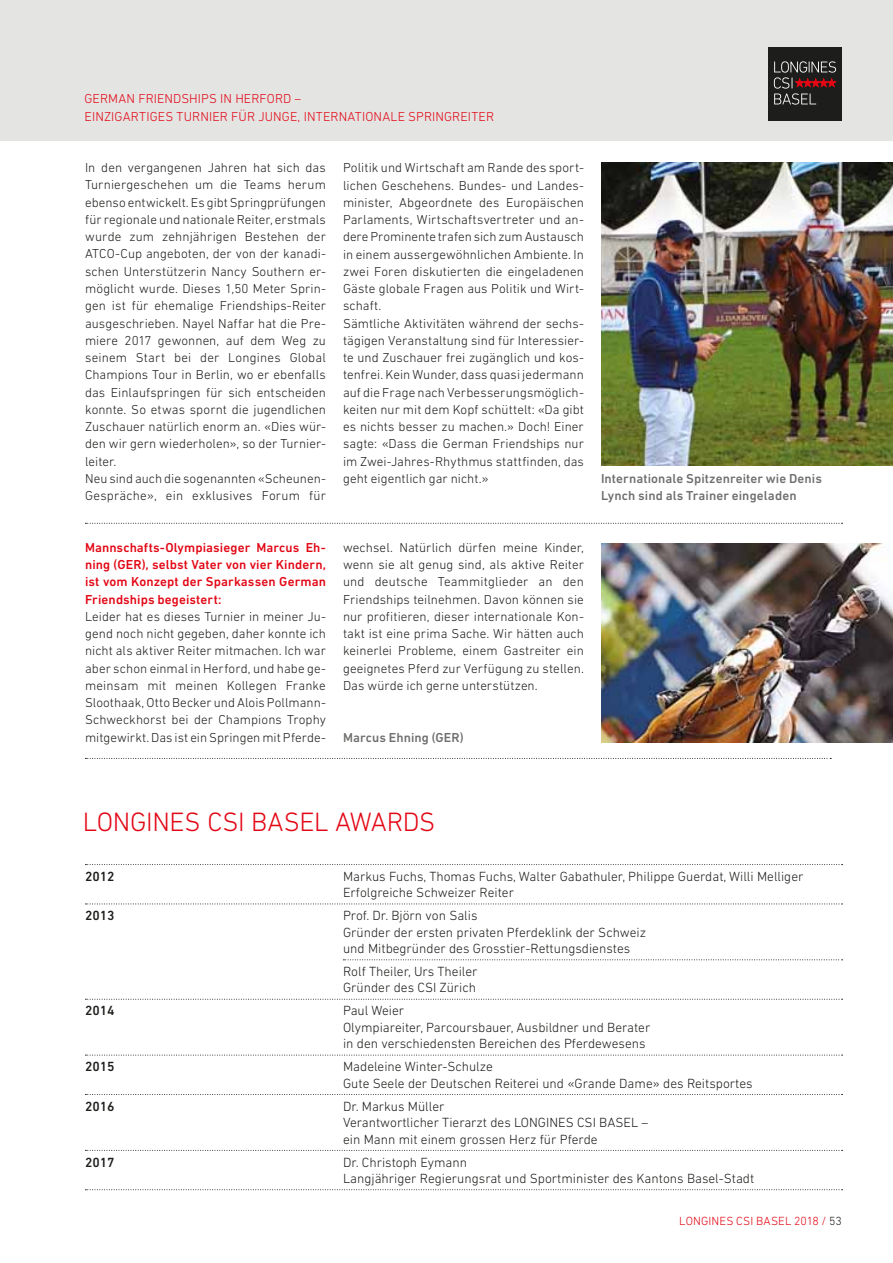
<style>
.page{position:relative;width:893px;height:1263px;background:#fff}
.page>*{position:absolute;margin:0;border:0;box-sizing:border-box;transform-origin:0 0}
.t1{font:300 27px "DIN Next LT Pro";letter-spacing:-.015em;color:#e30614}
.t2{font:300 13.5px/16.5px "DIN Next LT Pro";color:#1d1d1b}
.t3{font:500 13.5px "DIN Next LT Pro";color:#1d1d1b}
.t4{font:300 13.2px/17.2px "DIN Next LT Pro";letter-spacing:.005em;color:#1d1d1b;text-align:justify}
.t5{font:500 13.2px/17.2px "DIN Next LT Pro";letter-spacing:.01em;color:#e30614;text-align:justify}
.t6{font:300 13.2px/17.2px "DIN Next LT Pro";letter-spacing:.005em;color:#e30614}
.t7{font:500 13.2px/17.2px "DIN Next LT Pro";letter-spacing:.01em;color:#6f6f6e}
.t8{font:300 12px "DIN Next LT Pro";letter-spacing:.01em;color:#e30614}
.s1{color:#1d1d1b}
</style>
<div class="page">
<div style="left:0;top:0;width:893px;height:140px;background:#e4e4e3"></div>
<div style="left:768px;top:47px;width:74px;height:74px;background:#1d1d1b"></div>
<svg style="left:774px;top:61px;width:62px;height:44px"></svg>
<svg style="left:85px;top:864px;width:758px;height:1px"></svg>
<svg style="left:85px;top:903px;width:758px;height:1px"></svg>
<svg style="left:343px;top:959px;width:500px;height:1px"></svg>
<svg style="left:85px;top:999px;width:758px;height:1px"></svg>
<svg style="left:85px;top:1055px;width:758px;height:1px"></svg>
<svg style="left:85px;top:1094px;width:758px;height:1px"></svg>
<svg style="left:85px;top:1150px;width:758px;height:1px"></svg>
<svg style="left:85px;top:1189px;width:758px;height:1px"></svg>
<img style="left:601px;top:544px;width:292px;height:199px">
<svg style="left:85px;top:523px;width:758px;height:1px"></svg>
<svg style="left:85px;top:758px;width:746px;height:1px"></svg>
<img style="left:601px;top:163px;width:292px;height:302px">
<p class="t6" style="left:85px;top:92px;width:411px">GERMAN FRIENDSHIPS IN HERFORD –<br>EINZIGARTIGES TURNIER FÜR JUNGE, INTERNATIONALE SPRINGREITER</p>
<p class="t4" style="left:85px;top:160px;width:242px;text-align:left">In den vergangenen Jahren hat sich das Turniergeschehen um die Teams herum ebenso entwickelt. Es gibt Springprüfungen für regionale und nationale Reiter, erstmals wurde zum zehnjährigen Bestehen der ATCO-Cup angeboten, der von der kanadi&shy;schen Unterstützerin Nancy Southern er&shy;möglicht wurde. Dieses 1,50 Meter Sprin&shy;gen ist für ehemalige Friendships-Reiter ausgeschrieben. Nayel Naffar hat die Pre&shy;miere 2017 gewonnen, auf dem Weg zu seinem Start bei der Longines Global Champions Tour in Berlin, wo er ebenfalls das Einlaufspringen für sich entscheiden konnte. So etwas spornt die jugendlichen Zuschauer natürlich enorm an. «Dies wür&shy;den wir gern wiederholen», so der Turnier&shy;leiter.<br>Neu sind auch die sogenannten «Scheunen-Gespräche», ein exklusives Forum für</p>
<p class="t4" style="left:343px;top:160px;width:242px;text-align:left">Politik und Wirtschaft am Rande des sport&shy;lichen Geschehens. Bundes- und Landes&shy;minister, Abgeordnete des Europäischen Parlaments, Wirtschaftsvertreter und an&shy;dere Prominente trafen sich zum Austausch in einem aussergewöhnlichen Ambiente. In zwei Foren diskutierten die eingeladenen Gäste globale Fragen aus Politik und Wirt&shy;schaft.<br>Sämtliche Aktivitäten während der sechs&shy;tägigen Veranstaltung sind für Interessier&shy;te und Zuschauer frei zugänglich und kos&shy;tenfrei. Kein Wunder, dass quasi jedermann auf die Frage nach Verbesserungsmöglich&shy;keiten nur mit dem Kopf schüttelt: «Da gibt es nichts besser zu machen.» Doch! Einer sagte: «Dass die German Friendships nur im Zwei-Jahres-Rhythmus stattfinden, das geht eigentlich gar nicht.»</p>
<p class="t5" style="left:85px;top:540px;width:242px">Mannschafts-Olympiasieger Marcus Eh&shy;ning (GER), selbst Vater von vier Kindern, ist vom Konzept der Sparkassen German Friendships begeistert:</p>
<p class="t4" style="left:85px;top:609px;width:242px">Leider hat es dieses Turnier in meiner Ju&shy;gend noch nicht gegeben, daher konnte ich nicht als aktiver Reiter mitmachen. Ich war aber schon einmal in Herford, und habe ge&shy;meinsam mit meinen Kollegen Franke Sloothaak, Otto Becker und Alois Pollmann-Schweckhorst bei der Champions Trophy mitgewirkt. Das ist ein Springen mit Pferde-</p>
<p class="t4" style="left:343px;top:540px;width:242px">wechsel. Natürlich dürfen meine Kinder, wenn sie alt genug sind, als aktive Reiter und deutsche Teammitglieder an den Friendships teilnehmen. Davon können sie nur profitieren, dieser internationale Kon&shy;takt ist eine prima Sache. Wir hätten auch keinerlei Probleme, einem Gastreiter ein geeignetes Pferd zur Verfügung zu stellen.<br>Das würde ich gerne unterstützen.</p>
<p class="t7" style="left:343px;top:730px;width:122px">Marcus Ehning (GER)</p>
<p class="t7" style="left:601px;top:471px;width:222px">Internationale Spitzenreiter wie Denis<br>Lynch sind als Trainer eingeladen</p>
<h1 class="t1" style="left:83px;top:812px;width:354px">LONGINES CSI BASEL AWARDS</h1>
<p class="t3" style="left:85px;top:871px;width:31px">2012</p>
<p class="t2" style="left:343px;top:869px;width:462px">Markus Fuchs, Thomas Fuchs, Walter Gabathuler, Philippe Guerdat, Willi Melliger<br>Erfolgreiche Schweizer Reiter</p>
<p class="t3" style="left:85px;top:911px;width:31px">2013</p>
<p class="t2" style="left:343px;top:908px;width:305px">Prof. Dr. Björn von Salis<br>Gründer der ersten privaten Pferdeklink der Schweiz und Mitbegründer des Grosstier-Rettungsdienstes</p>
<p class="t2" style="left:343px;top:964px;width:136px">Rolf Theiler, Urs Theiler<br>Gründer des CSI Zürich</p>
<p class="t3" style="left:85px;top:1006px;width:31px">2014</p>
<p class="t2" style="left:343px;top:1004px;width:309px">Paul Weier<br>Olympiareiter, Parcoursbauer, Ausbildner und Berater in den verschiedensten Bereichen des Pferdewesens</p>
<p class="t3" style="left:85px;top:1062px;width:31px">2015</p>
<p class="t2" style="left:343px;top:1060px;width:411px">Madeleine Winter-Schulze<br>Gute Seele der Deutschen Reiterei und «Grande Dame» des Reitsportes</p>
<p class="t3" style="left:85px;top:1101px;width:31px">2016</p>
<p class="t2" style="left:343px;top:1099px;width:307px">Dr. Markus Müller<br>Verantwortlicher Tierarzt des LONGINES CSI BASEL – ein Mann mit einem grossen Herz für Pferde</p>
<p class="t3" style="left:85px;top:1157px;width:31px">2017</p>
<p class="t2" style="left:343px;top:1155px;width:413px">Dr. Christoph Eymann<br>Langjähriger Regierungsrat und Sportminister des Kantons Basel-Stadt</p>
<p class="t8" style="left:679px;top:1216px;width:164px">LONGINES CSI BASEL 2018 / <span class="s1">53</span></p>
</div>
